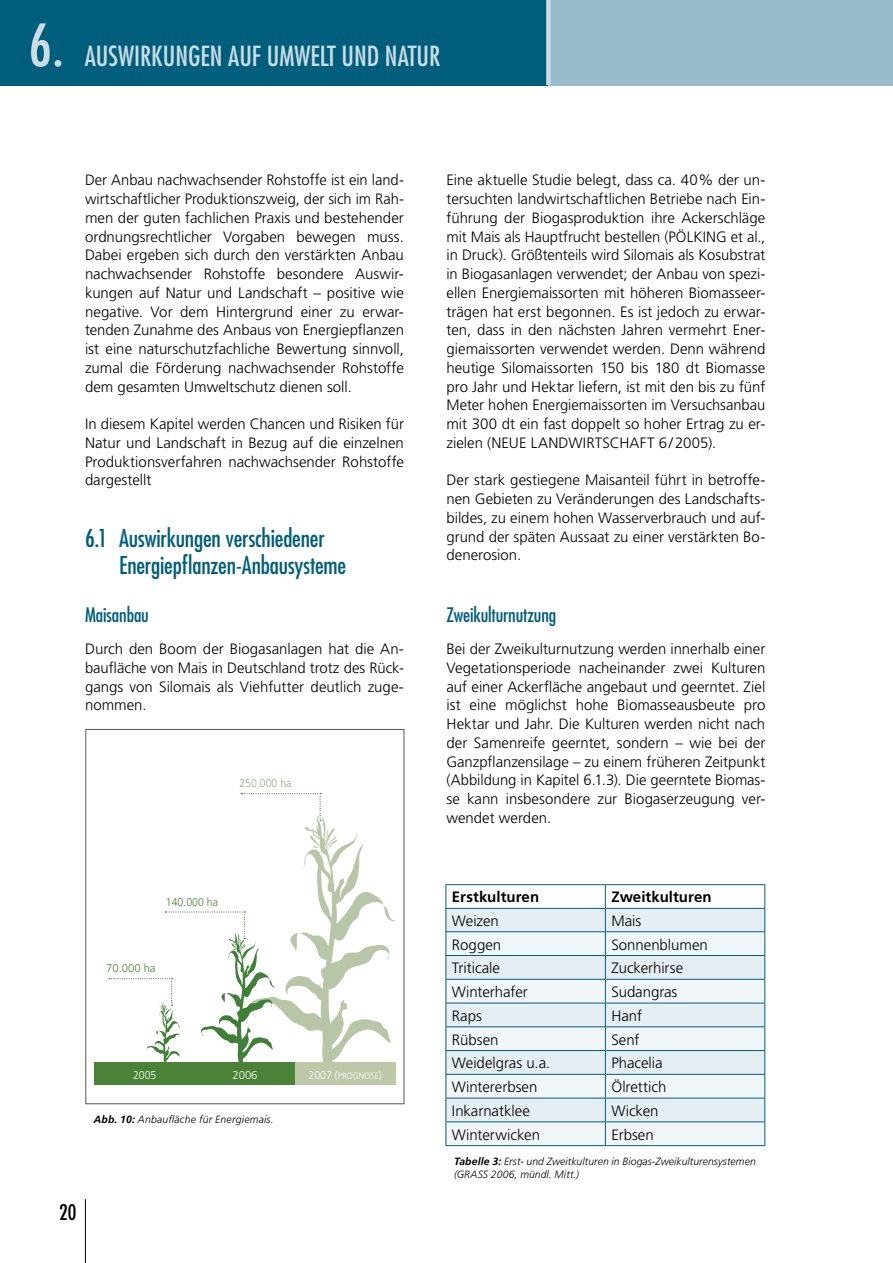
<style>
.page{position:relative;width:893px;height:1263px;background:#fff}
.page>*{position:absolute;margin:0;border:0;box-sizing:border-box;transform-origin:0 0}
.t1{font:condensed 27px "Futura";color:#cadce5}
.t2{font:condensed 24px/27px "Futura";letter-spacing:-.01em;color:#005e7d}
.t3{font:condensed 21px "Futura";color:#000}
.t4{font:condensed 19.5px "Futura";letter-spacing:-.005em;color:#005e7d}
.t5{font:300 15px/18.8px "Frutiger";color:#000;text-align:justify}
.t6{font:700 15px "Frutiger";color:#000}
.t7{font:300 11.25px "Frutiger";color:#4a8237;scale:.93 1}
.t8{font:300 11.25px "Frutiger";color:#96a986;scale:.93 1}
.t9{font:300 11.25px "Frutiger";color:#4a8237}
.t10{font:300 11.25px "Frutiger";color:#fff;scale:.93 1}
.t11{font:300 11.25px "Frutiger";color:#fff}
.t12{font:italic 300 10.5px/13.5px "Frutiger";letter-spacing:.01em;color:#000}
.t13{font:9px "Frutiger Light SC800";color:#fff;scale:.93 1}
.s1{font-size:57px}
.s2{font-weight:700}
.s3{font-family:"Frutiger";font-weight:300;font-size:11.25px}
.s4{font-size:11.25px}
</style>
<div class="page">
<hr style="left:85px;top:1199px;width:1px;height:64px;background:#000">
<div style="left:0;top:0;width:549px;height:85px;background:#005e7d"></div>
<div style="left:549px;top:0;width:344px;height:85px;background:#97bbcc"></div>
<div style="left:546px;top:0;width:5px;height:85px;background:#cadce5"></div>
<div style="left:447px;top:909px;width:317px;height:22px;background:#e5eef3"></div>
<svg style="left:447px;top:932px;width:317px;height:213px;fill:#f1f6f8"></svg>
<hr style="left:446px;top:931px;width:159px;height:1px;background:#005e7d">
<hr style="left:605px;top:931px;width:160px;height:1px;background:#005e7d">
<hr style="left:446px;top:955px;width:159px;height:1px;background:#005e7d">
<hr style="left:605px;top:955px;width:160px;height:1px;background:#005e7d">
<hr style="left:446px;top:979px;width:159px;height:1px;background:#005e7d">
<hr style="left:605px;top:979px;width:160px;height:1px;background:#005e7d">
<hr style="left:446px;top:1003px;width:159px;height:1px;background:#005e7d">
<hr style="left:605px;top:1003px;width:160px;height:1px;background:#005e7d">
<hr style="left:446px;top:1026px;width:159px;height:1px;background:#005e7d">
<hr style="left:605px;top:1026px;width:160px;height:1px;background:#005e7d">
<hr style="left:446px;top:1050px;width:159px;height:1px;background:#005e7d">
<hr style="left:605px;top:1050px;width:160px;height:1px;background:#005e7d">
<hr style="left:446px;top:1074px;width:159px;height:1px;background:#005e7d">
<hr style="left:605px;top:1074px;width:160px;height:1px;background:#005e7d">
<hr style="left:446px;top:1098px;width:159px;height:1px;background:#005e7d">
<hr style="left:605px;top:1098px;width:160px;height:1px;background:#005e7d">
<hr style="left:446px;top:1121px;width:159px;height:1px;background:#005e7d">
<hr style="left:605px;top:1121px;width:160px;height:1px;background:#005e7d">
<hr style="left:446px;top:1145px;width:159px;height:1px;background:#005e7d">
<hr style="left:605px;top:1145px;width:160px;height:1px;background:#005e7d">
<hr style="left:446px;top:884px;width:159px;height:1px;background:#005e7d">
<svg style="left:446px;top:885px;width:1px;height:260px"></svg>
<hr style="left:446px;top:908px;width:159px;height:1px;background:#005e7d">
<hr style="left:605px;top:884px;width:160px;height:1px;background:#005e7d">
<svg style="left:605px;top:885px;width:1px;height:260px"></svg>
<svg style="left:764px;top:885px;width:1px;height:260px"></svg>
<hr style="left:605px;top:908px;width:160px;height:1px;background:#005e7d">
<div style="left:95px;top:1062px;width:100px;height:23px;background:#4a8237"></div>
<div style="left:195px;top:1062px;width:100px;height:23px;background:#4a8237"></div>
<svg style="left:109px;top:793px;width:286px;height:269px"></svg>
<div style="left:295px;top:1062px;width:100px;height:23px;background:#bcc8a8"></div>
<div style="left:85px;top:729px;width:319px;height:375px;border:1px solid #58585a"></div>
<h1 class="t1" style="left:29px;top:39px;width:80px"><span class="s1">6.</span> Auswirkungen</h1>
<h1 class="t1" style="left:228px;top:39px;width:64px">auf Umwelt</h1>
<h1 class="t1" style="left:341px;top:39px;width:68px">und Natur</h1>
<p class="t5" style="left:85px;top:171px;width:320px">Der Anbau nachwachsender Rohstoffe ist ein land&shy;wirtschaftlicher Produktionszweig, der sich im Rah&shy;men der guten fachlichen Praxis und bestehender ordnungsrechtlicher Vorgaben bewegen muss.<br>Dabei ergeben sich durch den verstärkten Anbau nachwachsender Rohstoffe besondere Auswir&shy;kungen auf Natur und Landschaft – positive wie negative. Vor dem Hintergrund einer zu erwar&shy;tenden Zunahme des Anbaus von Energiepflanzen ist eine naturschutzfachliche Bewertung sinnvoll, zumal die Förderung nachwachsender Rohstoffe dem gesamten Umweltschutz dienen soll.</p>
<p class="t5" style="left:85px;top:414px;width:320px">In diesem Kapitel werden Chancen und Risiken für Natur und Landschaft in Bezug auf die einzelnen Produktionsverfahren nachwachsender Rohstoffe dargestellt</p>
<h2 class="t2" style="left:119px;top:524px;width:229px;text-indent:-34px">6.1 Auswirkungen verschiedener<br>Energiepflanzen-Anbausysteme</h2>
<h3 class="t4" style="left:85px;top:602px;width:65px">Maisanbau</h3>
<p class="t5" style="left:85px;top:639px;width:320px">Durch den Boom der Biogasanlagen hat die An&shy;baufläche von Mais in Deutschland trotz des Rück&shy;gangs von Silomais als Viehfutter deutlich zuge&shy;nommen.</p>
<p class="t8" style="left:239px;top:777px;width:57px">250.000 ha</p>
<p class="t7" style="left:166px;top:895px;width:57px">140.000 ha</p>
<p class="t9" style="left:106px;top:962px;width:51px">70.000 ha</p>
<p class="t10" style="left:133px;top:1069px;width:27px">2005</p>
<p class="t11" style="left:232px;top:1069px;width:27px">2006</p>
<p class="t12" style="left:94px;top:1112px;width:181px"><span class="s2">Abb. 10:</span> Anbaufläche für Energiemais.</p>
<h3 class="t3" style="left:59px;top:1199px;width:19px">20</h3>
<p class="t13" style="left:309px;top:1071px;width:80px"><span class="s3">2007</span> <span class="s4">(</span>PROGNOSE<span class="s4">)</span></p>
<p class="t5" style="left:446px;top:171px;width:320px">Eine aktuelle Studie belegt, dass ca. 40% der un&shy;tersuchten landwirtschaftlichen Betriebe nach Ein&shy;führung der Biogasproduktion ihre Ackerschläge mit Mais als Hauptfrucht bestellen (PÖLKING et al., in Druck). Größtenteils wird Silomais als Kosubstrat in Biogasanlagen verwendet; der Anbau von spezi&shy;ellen Energiemaissorten mit höheren Biomasseer&shy;trägen hat erst begonnen. Es ist jedoch zu erwar&shy;ten, dass in den nächsten Jahren vermehrt Ener&shy;giemaissorten verwendet werden. Denn während heutige Silomaissorten 150 bis 180 dt Biomasse pro Jahr und Hektar liefern, ist mit den bis zu fünf Meter hohen Energiemaissorten im Versuchsanbau mit 300 dt ein fast doppelt so hoher Ertrag zu er&shy;zielen (NEUE LANDWIRTSCHAFT 6/2005).</p>
<p class="t5" style="left:446px;top:471px;width:320px">Der stark gestiegene Maisanteil führt in betroffe&shy;nen Gebieten zu Veränderungen des Landschafts&shy;bildes, zu einem hohen Wasserverbrauch und auf&shy;grund der späten Aussaat zu einer verstärkten Bo&shy;denerosion.</p>
<h3 class="t4" style="left:446px;top:602px;width:111px">Zweikulturnutzung</h3>
<p class="t5" style="left:446px;top:639px;width:320px">Bei der Zweikulturnutzung werden innerhalb einer Vegetationsperiode nacheinander zwei Kulturen auf einer Ackerfläche angebaut und geerntet. Ziel ist eine möglichst hohe Biomasseausbeute pro Hektar und Jahr. Die Kulturen werden nicht nach der Samenreife geerntet, sondern – wie bei der Ganzpflanzensilage – zu einem früheren Zeitpunkt (Abbildung in Kapitel 6.1.3). Die geerntete Biomas&shy;se kann insbesondere zur Biogaserzeugung ver&shy;wendet werden.</p>
<p class="t6" style="left:452px;top:888px;width:89px">Erstkulturen</p>
<p class="t6" style="left:611px;top:888px;width:102px">Zweitkulturen</p>
<p class="t5" style="left:452px;top:911px;width:48px">Weizen</p>
<p class="t5" style="left:611px;top:911px;width:31px">Mais</p>
<p class="t5" style="left:452px;top:935px;width:51px">Roggen</p>
<p class="t5" style="left:611px;top:935px;width:98px">Sonnenblumen</p>
<p class="t5" style="left:452px;top:959px;width:50px">Triticale</p>
<p class="t5" style="left:611px;top:959px;width:73px">Zuckerhirse</p>
<p class="t5" style="left:452px;top:982px;width:77px">Winterhafer</p>
<p class="t5" style="left:611px;top:982px;width:68px">Sudangras</p>
<p class="t5" style="left:452px;top:1006px;width:32px">Raps</p>
<p class="t5" style="left:611px;top:1006px;width:32px">Hanf</p>
<p class="t5" style="left:452px;top:1030px;width:48px">Rübsen</p>
<p class="t5" style="left:611px;top:1030px;width:30px">Senf</p>
<p class="t5" style="left:452px;top:1054px;width:100px">Weidelgras u.a.</p>
<p class="t5" style="left:611px;top:1054px;width:53px">Phacelia</p>
<p class="t5" style="left:452px;top:1077px;width:87px">Wintererbsen</p>
<p class="t5" style="left:611px;top:1077px;width:57px">Ölrettich</p>
<p class="t5" style="left:452px;top:1101px;width:80px">Inkarnatklee</p>
<p class="t5" style="left:611px;top:1101px;width:49px">Wicken</p>
<p class="t5" style="left:452px;top:1125px;width:90px">Winterwicken</p>
<p class="t5" style="left:611px;top:1125px;width:44px">Erbsen</p>
<p class="t12" style="left:454px;top:1154px;width:303px"><span class="s2">Tabelle 3:</span> Erst- und Zweitkulturen in Biogas-Zweikulturensystemen (GRASS 2006, mündl. Mitt.)</p>
</div>
